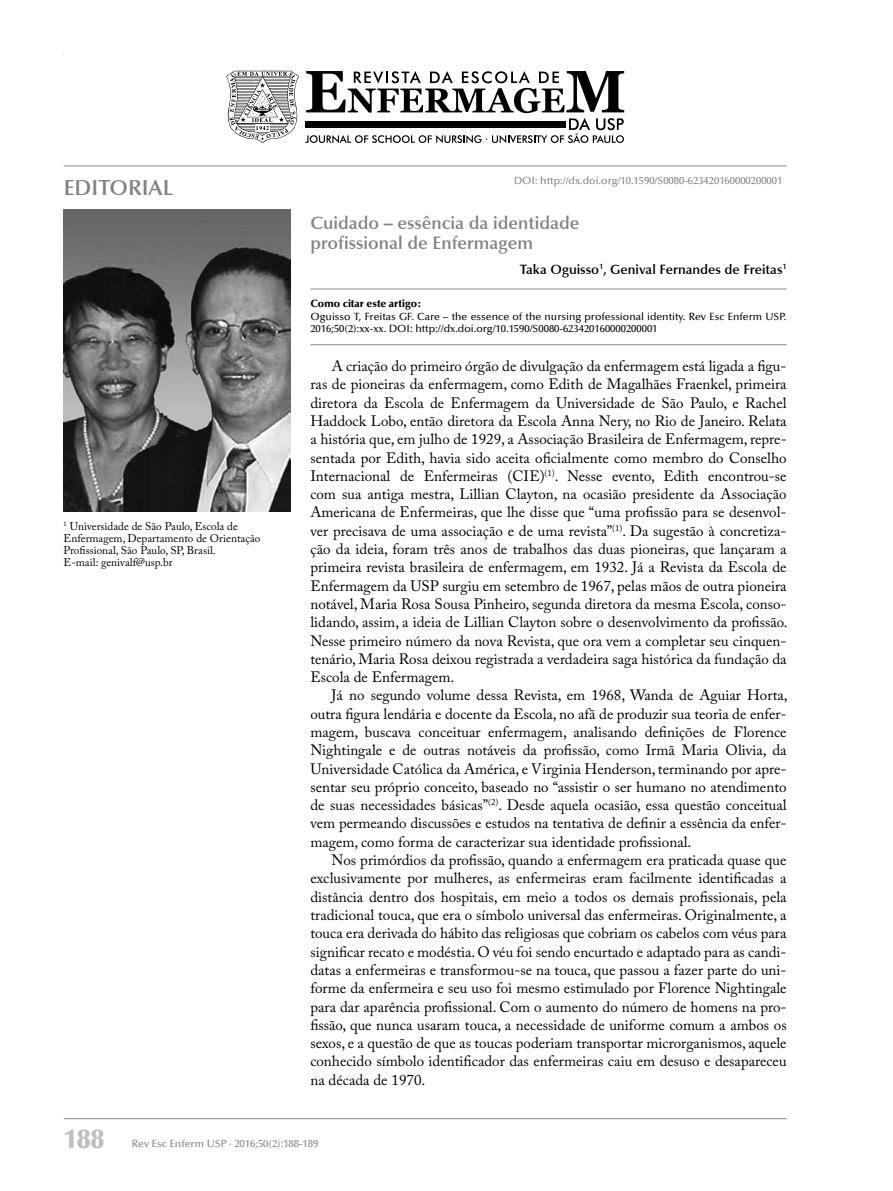
<style>
.page{position:relative;width:893px;height:1191px;background:#fff}
.page>*{position:absolute;margin:0;border:0;box-sizing:border-box;transform-origin:0 0}
.t1{font:900 27px "Optima LT";color:#bcbec0}
.t2{font:600 21.75px "Optima LT";color:#808285}
.t3{font:600 18px/19.8px "Optima LT";color:#808285}
.t4{font:15px/18.3px "Adobe Caslon Pro";color:#000;text-align:justify}
.t5{font:600 13.5px "Optima LT";color:#000}
.t6{font:11.25px/12px "Adobe Caslon Pro";color:#000}
.t7{font:500 10.5px/12.3px "Optima LT";color:#000}
.t8{font:500 10.5px "Optima LT";color:#808285}
.t9{font:900 10.5px "Optima LT";color:#000}
</style>
<div class="page">
<hr style="left:64px;top:1118px;width:723px;height:1px;background:#939598">
<hr style="left:64px;top:165px;width:723px;height:1px;background:#939598">
<svg style="left:226px;top:71px;width:73px;height:72px"></svg>
<svg style="left:305px;top:71px;width:319px;height:72px"></svg>
<hr style="left:310px;top:288px;width:477px;height:1px;background:#939598">
<hr style="left:310px;top:344px;width:477px;height:1px;background:#939598">
<img style="left:64px;top:210px;width:226px;height:301px">
<h2 class="t2" style="left:64px;top:175px;width:41px">Editoria</h2>
<h2 class="t2" style="left:163px;top:175px;width:12px">l</h2>
<p class="t8" style="left:514px;top:174px;width:270px">DOI : http://dx.doi.org/10.1590/S0080-623420160000200001</p>
<p class="t3" style="left:310px;top:213px;width:271px">Cuidado – essência da identidade profissional de Enfermagem</p>
<p class="t5" style="left:520px;top:261px;width:268px">Taka Oguisso<sup>1</sup>, Genival Fernandes de Freitas<sup>1</sup></p>
<p class="t9" style="left:310px;top:298px;width:113px">Como citar este artigo:</p>
<p class="t7" style="left:310px;top:310px;width:478px">Oguisso T, Freitas GF. Care – the essence of the nursing professional identity. Rev Esc Enferm USP.<br>2016;50(2):xx-xx. DOI : http://dx.doi.org/10.1590/S0080-623420160000200001</p>
<p class="t4" style="left:310px;top:357px;width:479px;text-indent:21px">A criação do primeiro órgão de divulgação da enfermagem está ligada a figu&shy;ras de pioneiras da enfermagem, como Edith de Magalhães Fraenkel, primeira diretora da Escola de Enfermagem da Universidade de São Paulo, e Rachel Haddock Lobo, então diretora da Escola Anna Nery, no Rio de Janeiro. Relata a história que, em julho de 1929, a Associação Brasileira de Enfermagem, repre&shy;sentada por Edith, havia sido aceita oficialmente como membro do Conselho Internacional de Enfermeiras (CIE)<sup>(1)</sup>. Nesse evento, Edith encontrou-se com sua antiga mestra, Lillian Clayton, na ocasião presidente da Associação Americana de Enfermeiras, que lhe disse que “uma profissão para se desenvol&shy;ver precisava de uma associação e de uma revista”<sup>(1)</sup>. Da sugestão à concretiza&shy;ção da ideia, foram três anos de trabalhos das duas pioneiras, que lançaram a primeira revista brasileira de enfermagem, em 1932. Já a Revista da Escola de Enfermagem da USP surgiu em setembro de 1967, pelas mãos de outra pioneira notável, Maria Rosa Sousa Pinheiro, segunda diretora da mesma Escola, conso&shy;lidando, assim, a ideia de Lillian Clayton sobre o desenvolvimento da profissão.<br>Nesse primeiro número da nova Revista, que ora vem a completar seu cinquen&shy;tenário, Maria Rosa deixou registrada a verdadeira saga histórica da fundação da Escola de Enfermagem.</p>
<p class="t4" style="left:310px;top:686px;width:479px;text-indent:21px">Já no segundo volume dessa Revista, em 1968, Wanda de Aguiar Horta, outra figura lendária e docente da Escola, no afã de produzir sua teoria de enfer&shy;magem, buscava conceituar enfermagem, analisando definições de Florence Nightingale e de outras notáveis da profissão, como Irmã Maria Olivia, da Universidade Católica da América, e Virginia Henderson, terminando por apre&shy;sentar seu próprio conceito, baseado no “assistir o ser humano no atendimento de suas necessidades básicas”<sup>(2)</sup>. Desde aquela ocasião, essa questão conceitual vem permeando discussões e estudos na tentativa de definir a essência da enfer&shy;magem, como forma de caracterizar sua identidade profissional.</p>
<p class="t4" style="left:310px;top:850px;width:478px;text-indent:21px">Nos primórdios da profissão, quando a enfermagem era praticada quase que exclusivamente por mulheres, as enfermeiras eram facilmente identificadas a distância dentro dos hospitais, em meio a todos os demais profissionais, pela tradicional touca, que era o símbolo universal das enfermeiras. Originalmente, a touca era derivada do hábito das religiosas que cobriam os cabelos com véus para significar recato e modéstia. O véu foi sendo encurtado e adaptado para as candi&shy;datas a enfermeiras e transformou-se na touca, que passou a fazer parte do uni&shy;forme da enfermeira e seu uso foi mesmo estimulado por Florence Nightingale para dar aparência profissional. Com o aumento do número de homens na pro&shy;fissão, que nunca usaram touca, a necessidade de uniforme comum a ambos os sexos, e a questão de que as toucas poderiam transportar microrganismos, aquele conhecido símbolo identificador das enfermeiras caiu em desuso e desapareceu na década de 1970.</p>
<p class="t6" style="left:64px;top:520px;width:198px"><sup>1</sup> Universidade de São Paulo, Escola de Enfermagem, Departamento de Orientação Profissional, São Paulo, SP, Brasil.<br>E-mail: genivalf@usp.br</p>
<h1 class="t1" style="left:64px;top:1123px;width:42px">188</h1>
<p class="t8" style="left:132px;top:1137px;width:188px">Rev Esc Enferm USP · 2016;50(2):188-189</p>
</div>
